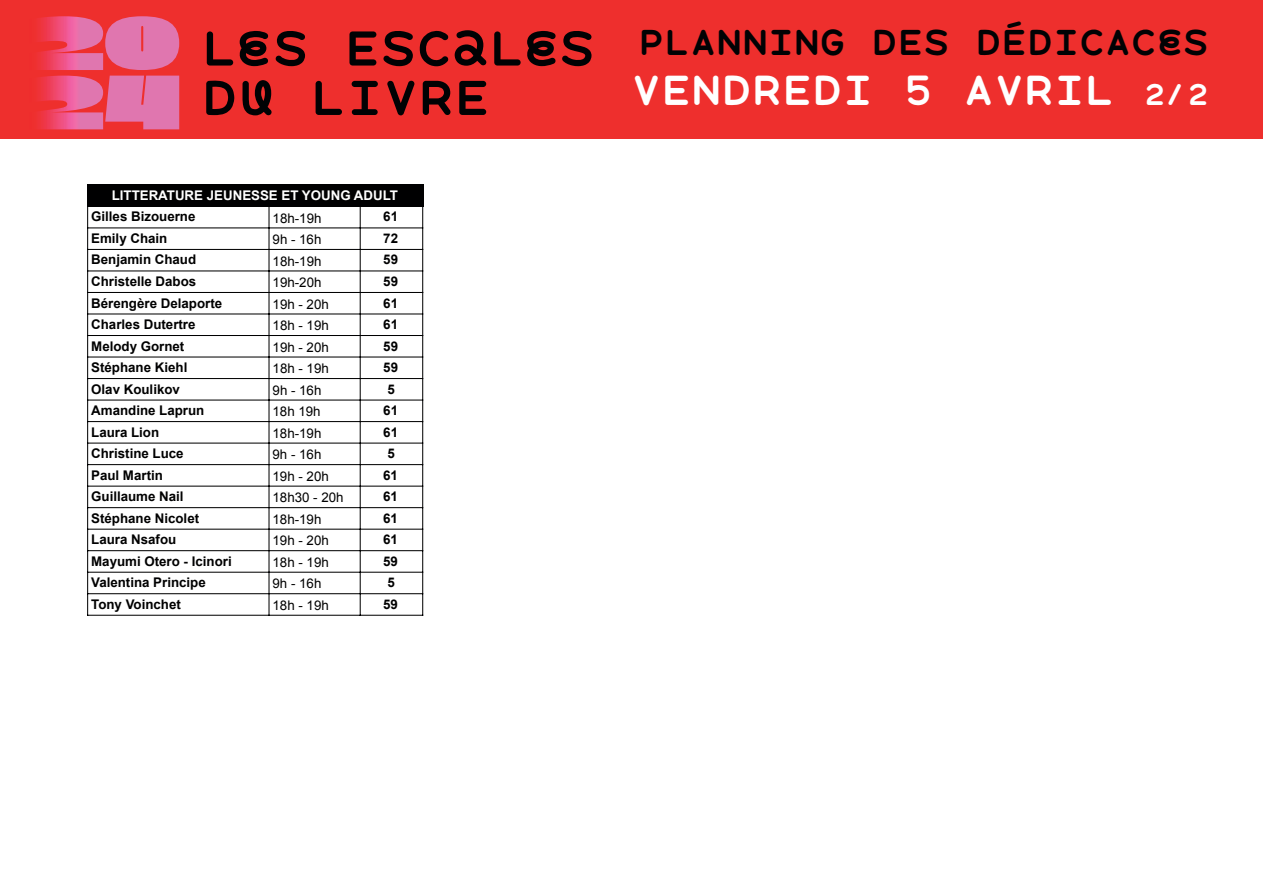
<style>
.page{position:relative;width:1263px;height:893px;background:#fff}
.page>*{position:absolute;margin:0;border:0;box-sizing:border-box;transform-origin:0 0}
.t1{font:42px "Esclrounded v 1";color:#fff}
.t2{font:36px "Esclrounded v 1";color:#010204}
.t3{font:700 13.35px "Arial";color:#000001}
.t4{font:13.35px "Arial";color:#000001}
.t5{font:700 13.35px "Arial";color:#fff}
.s1{font-size:30px}
</style>
<div class="page">
<div style="left:0;top:0;width:1263px;height:138px;background:#ee2f2d"></div>
<svg style="left:38px;top:76px;width:141px;height:53px"></svg>
<svg style="left:38px;top:16px;width:141px;height:54px"></svg>
<svg style="left:206px;top:80px;width:280px;height:35px"></svg>
<svg style="left:207px;top:30px;width:385px;height:36px"></svg>
<div style="left:87px;top:184px;width:336px;height:23px;background:#000001"></div>
<hr style="left:87px;top:184px;width:1px;height:432px;background:#000001">
<hr style="left:268px;top:206px;width:1px;height:410px;background:#000001">
<hr style="left:360px;top:206px;width:1px;height:410px;background:#000001">
<hr style="left:87px;top:227px;width:336px;height:1px;background:#000001">
<hr style="left:87px;top:249px;width:336px;height:1px;background:#000001">
<hr style="left:87px;top:270px;width:336px;height:1px;background:#000001">
<hr style="left:87px;top:292px;width:336px;height:1px;background:#000001">
<hr style="left:87px;top:313px;width:336px;height:1px;background:#000001">
<hr style="left:87px;top:335px;width:336px;height:1px;background:#000001">
<hr style="left:87px;top:356px;width:336px;height:2px;background:#000001">
<hr style="left:87px;top:378px;width:336px;height:1px;background:#000001">
<hr style="left:87px;top:400px;width:336px;height:1px;background:#000001">
<hr style="left:87px;top:421px;width:336px;height:1px;background:#000001">
<hr style="left:87px;top:443px;width:336px;height:1px;background:#000001">
<hr style="left:87px;top:464px;width:336px;height:1px;background:#000001">
<hr style="left:87px;top:486px;width:336px;height:1px;background:#000001">
<hr style="left:87px;top:507px;width:336px;height:1px;background:#000001">
<hr style="left:87px;top:529px;width:336px;height:1px;background:#000001">
<hr style="left:87px;top:550px;width:336px;height:1px;background:#000001">
<hr style="left:87px;top:572px;width:336px;height:1px;background:#000001">
<hr style="left:87px;top:593px;width:336px;height:1px;background:#000001">
<hr style="left:87px;top:615px;width:336px;height:1px;background:#000001">
<hr style="left:422px;top:184px;width:1px;height:432px;background:#000001">
<p class="t5" style="left:112px;top:186px;width:288px">LITTERATURE JEUNESSE ET YOUNG ADULT</p>
<p class="t3" style="left:91px;top:208px;width:106px">Gilles Bizouerne</p>
<p class="t4" style="left:273px;top:209px;width:50px">18h-19h</p>
<p class="t3" style="left:383px;top:208px;width:16px">61</p>
<p class="t3" style="left:91px;top:229px;width:78px">Emily Chain</p>
<p class="t4" style="left:273px;top:231px;width:50px">9h - 16h</p>
<p class="t3" style="left:383px;top:229px;width:16px">72</p>
<p class="t3" style="left:91px;top:251px;width:106px">Benjamin Chaud</p>
<p class="t4" style="left:273px;top:252px;width:50px">18h-19h</p>
<p class="t3" style="left:383px;top:251px;width:16px">59</p>
<p class="t3" style="left:91px;top:272px;width:107px">Christelle Dabos</p>
<p class="t4" style="left:273px;top:274px;width:50px">19h-20h</p>
<p class="t3" style="left:383px;top:272px;width:16px">59</p>
<p class="t3" style="left:91px;top:294px;width:132px">Bérengère Delaporte</p>
<p class="t4" style="left:273px;top:295px;width:58px">19h - 20h</p>
<p class="t3" style="left:383px;top:294px;width:16px">61</p>
<p class="t3" style="left:91px;top:315px;width:106px">Charles Dutertre</p>
<p class="t4" style="left:273px;top:317px;width:58px">18h - 19h</p>
<p class="t3" style="left:383px;top:315px;width:16px">61</p>
<p class="t3" style="left:91px;top:337px;width:95px">Melody Gornet</p>
<p class="t4" style="left:273px;top:338px;width:58px">19h - 20h</p>
<p class="t3" style="left:383px;top:337px;width:16px">59</p>
<p class="t3" style="left:91px;top:358px;width:98px">Stéphane Kiehl</p>
<p class="t4" style="left:273px;top:360px;width:58px">18h - 19h</p>
<p class="t3" style="left:383px;top:358px;width:16px">59</p>
<p class="t3" style="left:91px;top:380px;width:90px">Olav Koulikov</p>
<p class="t4" style="left:273px;top:381px;width:50px">9h - 16h</p>
<p class="t3" style="left:387px;top:380px;width:9px">5</p>
<p class="t3" style="left:91px;top:401px;width:115px">Amandine Laprun</p>
<p class="t4" style="left:273px;top:403px;width:50px">18h 19h</p>
<p class="t3" style="left:383px;top:401px;width:16px">61</p>
<p class="t3" style="left:91px;top:423px;width:70px">Laura Lion</p>
<p class="t4" style="left:273px;top:424px;width:50px">18h-19h</p>
<p class="t3" style="left:383px;top:423px;width:16px">61</p>
<p class="t3" style="left:91px;top:444px;width:94px">Christine Luce</p>
<p class="t4" style="left:273px;top:446px;width:50px">9h - 16h</p>
<p class="t3" style="left:387px;top:444px;width:9px">5</p>
<p class="t3" style="left:91px;top:466px;width:73px">Paul Martin</p>
<p class="t4" style="left:273px;top:467px;width:58px">19h - 20h</p>
<p class="t3" style="left:383px;top:466px;width:16px">61</p>
<p class="t3" style="left:91px;top:487px;width:94px">Guillaume Nail</p>
<p class="t4" style="left:273px;top:489px;width:73px">18h30 - 20h</p>
<p class="t3" style="left:383px;top:487px;width:16px">61</p>
<p class="t3" style="left:91px;top:509px;width:109px">Stéphane Nicolet</p>
<p class="t4" style="left:273px;top:510px;width:50px">18h-19h</p>
<p class="t3" style="left:383px;top:509px;width:16px">61</p>
<p class="t3" style="left:91px;top:531px;width:87px">Laura Nsafou</p>
<p class="t4" style="left:273px;top:532px;width:58px">19h - 20h</p>
<p class="t3" style="left:383px;top:531px;width:16px">61</p>
<p class="t3" style="left:91px;top:552px;width:142px">Mayumi Otero - Icinori</p>
<p class="t4" style="left:273px;top:553px;width:58px">18h - 19h</p>
<p class="t3" style="left:383px;top:552px;width:16px">59</p>
<p class="t3" style="left:91px;top:574px;width:116px">Valentina Principe</p>
<p class="t4" style="left:273px;top:575px;width:50px">9h - 16h</p>
<p class="t3" style="left:387px;top:574px;width:9px">5</p>
<p class="t3" style="left:91px;top:595px;width:91px">Tony Voinchet</p>
<p class="t4" style="left:273px;top:596px;width:58px">18h - 19h</p>
<p class="t3" style="left:383px;top:595px;width:16px">59</p>
<h2 class="t2" style="left:639px;top:21px;width:572px">PLANNING DES DÉDICACeS</h2>
<h1 class="t1" style="left:631px;top:66px;width:579px">VENDREDI 5 AVRIL <span class="s1">2/2</span></h1>
</div>
